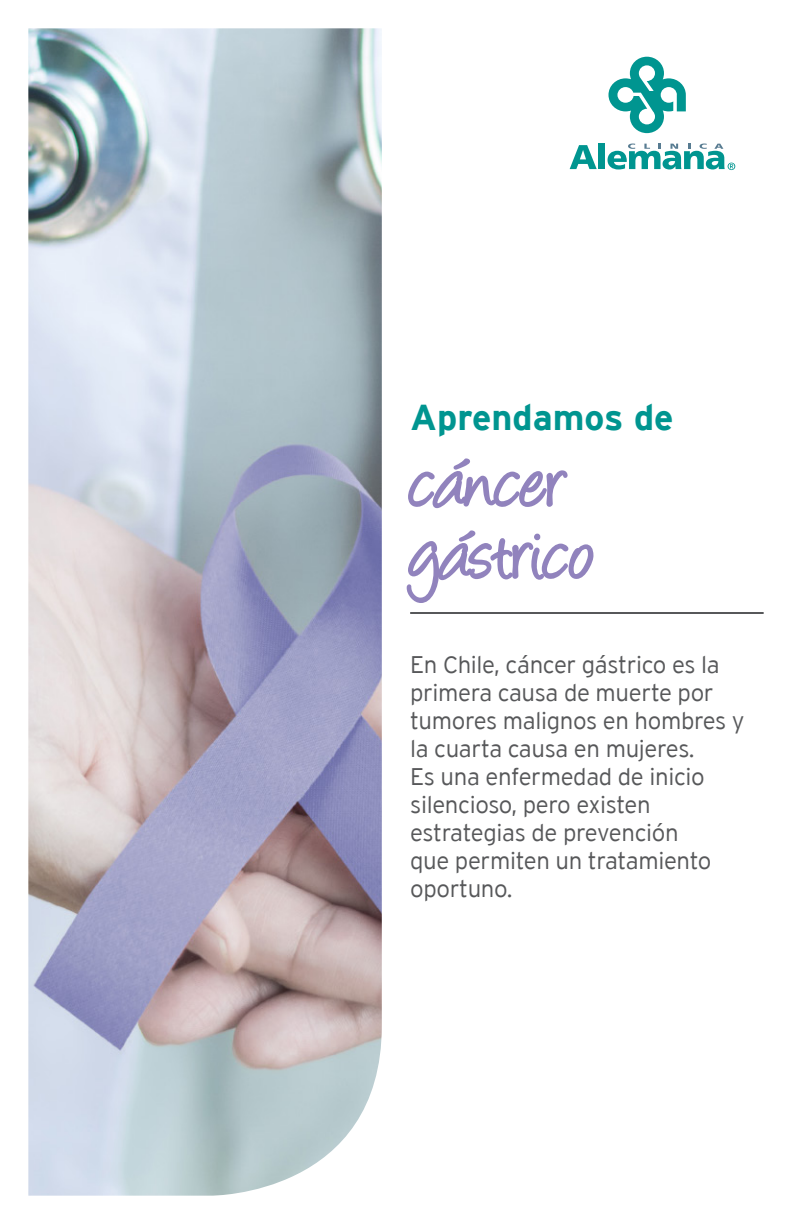
<style>
.page{position:relative;width:792px;height:1224px;background:#fff}
.page>*{position:absolute;margin:0;border:0;box-sizing:border-box;transform-origin:0 0}
.t1{font:84px/72px "Angelina";letter-spacing:-.01em;color:#9183bd}
.t2{font:700 36px "Interstate";color:#009590}
.t3{font:300 24px/28px "Interstate";letter-spacing:-.015em;color:#57585a}
</style>
<div class="page">
<img style="left:28px;top:28px;width:354px;height:1168px">
<svg style="left:408px;top:458px;width:160px;height:51px"></svg>
<svg style="left:406px;top:530px;width:188px;height:73px"></svg>
<svg style="left:608px;top:57px;width:78px;height:76px"></svg>
<svg style="left:570px;top:145px;width:27px;height:24px"></svg>
<div style="left:598px;top:143px;width:7px;height:26px;background:#009590"></div>
<svg style="left:608px;top:144px;width:127px;height:26px"></svg>
<hr style="left:410px;top:612px;width:354px;height:2px;background:#57585a">
<h2 class="t2" style="left:410px;top:397px;width:265px">Aprendamos de</h2>
<h1 class="t1" style="left:410px;top:455px;width:187px">cáncer gástrico</h1>
<p class="t3" style="left:410px;top:651px;width:336px">En Chile, cáncer gástrico es la primera causa de muerte por tumores malignos en hombres y la cuarta causa en mujeres.<br>Es una enfermedad de inicio silencioso, pero existen estrategias de prevención<br>que permiten un tratamiento oportuno.</p>
</div>
